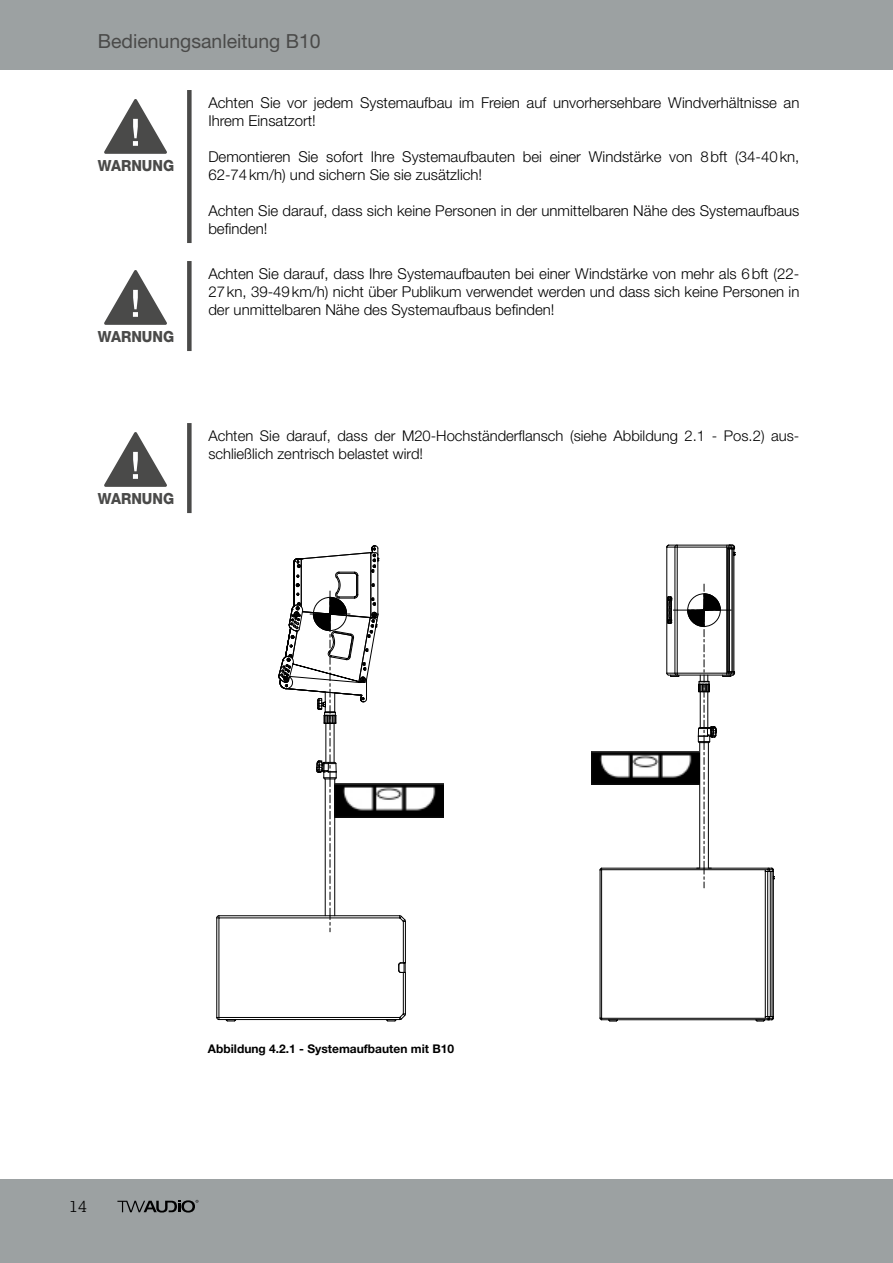
<style>
.page{position:relative;width:893px;height:1263px;background:#fff}
.page>*{position:absolute;margin:0;border:0;box-sizing:border-box;transform-origin:0 0}
.t1{font:19.5px "Helvetica Neue LT Std";color:#4a4a49}
.t2{font:300 16.5px "Lexia";color:#000}
.t3{font:800 15.3px "Helvetica Neue LT Std";color:#4a4a49;scale:.93 1}
.t4{font:300 15px/18px "Helvetica Neue LT Std";color:#000}
.t5{font:300 14.85px/18px "Helvetica Neue LT Std";color:#000}
.t6{font:700 12px "Helvetica Neue LT Std";color:#000}
</style>
<div class="page">
<div style="left:0;top:0;width:893px;height:69px;background:#9ca1a2"></div>
<div style="left:0;top:1179px;width:893px;height:84px;background:#9ca1a2"></div>
<svg style="left:117px;top:1200px;width:81px;height:12px"></svg>
<div style="left:187px;top:90px;width:5px;height:153px;background:#4a4a49"></div>
<svg style="left:104px;top:99px;width:63px;height:55px"></svg>
<div style="left:219px;top:917px;width:181px;height:101px;border:1px solid #000"></div>
<hr style="left:216px;top:918px;width:1px;height:99px;background:#000">
<hr style="left:219px;top:1019px;width:181px;height:1px;background:#000">
<hr style="left:219px;top:915px;width:181px;height:1px;background:#000">
<svg style="left:216px;top:1017px;width:21px;height:5px"></svg>
<svg style="left:385px;top:915px;width:21px;height:107px"></svg>
<svg style="left:278px;top:545px;width:101px;height:387px"></svg>
<img style="left:335px;top:784px;width:108px;height:33px">
<hr style="left:677px;top:547px;width:52px;height:1px;background:#000">
<hr style="left:669px;top:545px;width:64px;height:1px;background:#000">
<svg style="left:666px;top:544px;width:12px;height:4px"></svg>
<hr style="left:726px;top:547px;width:1px;height:126px;background:#000">
<hr style="left:677px;top:547px;width:1px;height:126px;background:#000">
<hr style="left:675px;top:547px;width:1px;height:126px;background:#000">
<hr style="left:666px;top:547px;width:1px;height:126px;background:#000">
<hr style="left:728px;top:548px;width:1px;height:124px;background:#000">
<hr style="left:727px;top:548px;width:1px;height:124px;background:#000">
<hr style="left:734px;top:549px;width:1px;height:122px;background:#000">
<hr style="left:729px;top:549px;width:1px;height:122px;background:#000">
<hr style="left:732px;top:549px;width:1px;height:122px;background:#000">
<hr style="left:733px;top:549px;width:1px;height:122px;background:#000">
<svg style="left:726px;top:544px;width:9px;height:12px"></svg>
<svg style="left:599px;top:584px;width:175px;height:438px"></svg>
<img style="left:591px;top:751px;width:109px;height:34px">
<div style="left:187px;top:423px;width:5px;height:90px;background:#4a4a49"></div>
<svg style="left:104px;top:432px;width:63px;height:55px"></svg>
<div style="left:187px;top:261px;width:5px;height:90px;background:#4a4a49"></div>
<svg style="left:104px;top:270px;width:63px;height:55px"></svg>
<h1 class="t1" style="left:98px;top:29px;width:224px">Bedienungsanleitung B10</h1>
<p class="t3" style="left:98px;top:156px;width:84px">WARNUNG</p>
<p class="t3" style="left:98px;top:327px;width:84px">WARNUNG</p>
<p class="t4" style="left:208px;top:93px;width:593px">Achten Sie vor jedem Systemaufbau im Freien auf unvorhersehbare Windverhältnisse an<br>Ihrem Einsatzort!</p>
<p class="t4" style="left:208px;top:147px;width:593px">Demontieren Sie sofort Ihre Systemaufbauten bei einer Windstärke von 8bft (34-40kn,<br>62-74km/h) und sichern Sie sie zusätzlich!</p>
<p class="t4" style="left:208px;top:201px;width:593px">Achten Sie darauf, dass sich keine Personen in der unmittelbaren Nähe des Systemaufbaus befinden!</p>
<p class="t4" style="left:208px;top:264px;width:593px;text-align:justify">Achten Sie darauf, dass Ihre Systemaufbauten bei einer Windstärke von mehr als 6bft (22- 27kn, 39-49km/h) nicht über Publikum verwendet werden und dass sich keine Personen in der unmittelbaren Nähe des Systemaufbaus befinden!</p>
<p class="t3" style="left:98px;top:489px;width:84px">WARNUNG</p>
<p class="t5" style="left:208px;top:426px;width:593px">Achten Sie darauf, dass der M20-Hochständerflansch (siehe Abbildung 2.1 - Pos.2) aus&shy;schließlich zentrisch belastet wird!</p>
<p class="t2" style="left:69px;top:1196px;width:19px">14</p>
<p class="t6" style="left:208px;top:1041px;width:248px">Abbildung 4.2.1 - Systemaufbauten mit B10</p>
</div>
